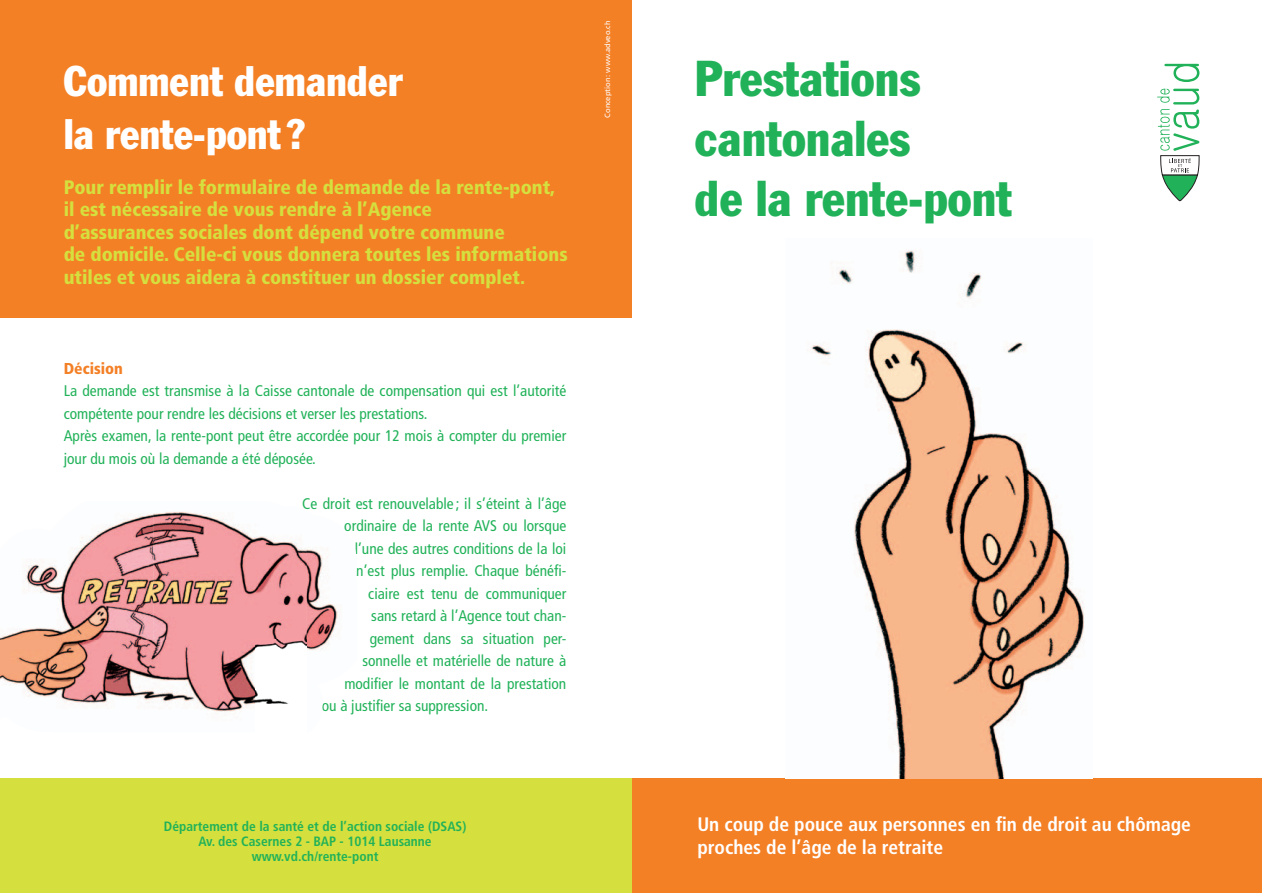
<style>
.page{position:relative;width:1263px;height:893px;background:#fff}
.page>*{position:absolute;margin:0;border:0;box-sizing:border-box;transform-origin:0 0}
.t1{font:condensed 49.5px/60px "Franklin Gothic LT";color:#21b259}
.t2{font:condensed 42px/52.5px "Franklin Gothic LT";color:#fff}
.t3{font:900 condensed 19.5px/22.5px "Frutiger";color:#d5df3e}
.t4{font:700 condensed 19.5px/22.5px "Frutiger";color:#fff}
.t5{font:900 condensed 15.75px "Frutiger";color:#f48026}
.t6{font:condensed 15.45px/22.5px "Frutiger";color:#21b259}
.t7{font:700 condensed 13.5px/15px "Frutiger";color:#21b259;text-align:center}
.t8{font:7.5px "Frutiger";color:#fff}
</style>
<div class="page">
<svg style="left:1157px;top:89px;width:43px;height:112px"></svg>
<svg style="left:1164px;top:64px;width:35px;height:18px"></svg>
<div style="left:631px;top:779px;width:631px;height:114px;background:#f48026"></div>
<div style="left:0;top:0;width:631px;height:317px;background:#f48026"></div>
<div style="left:0;top:779px;width:631px;height:114px;background:#d5df3e"></div>
<img style="left:807px;top:250px;width:277px;height:529px">
<img style="left:0;top:512px;width:307px;height:200px">
<img style="left:307px;top:549px;width:13px;height:101px">
<h2 class="t2" style="left:64px;top:55px;width:340px">Comment demander la rente-pont ?</h2>
<p class="t3" style="left:64px;top:176px;width:505px">Pour remplir le formulaire de demande de la rente-pont, il est nécessaire de vous rendre à l’Agence<br>d’assurances sociales dont dépend votre commune<br>de domicile. Celle-ci vous donnera toutes les informations utiles et vous aidera à constituer un dossier complet.</p>
<p class="t5" style="left:64px;top:359px;width:61px">Décision</p>
<p class="t6" style="left:64px;top:380px;width:504px">La demande est transmise à la Caisse cantonale de compensation qui est l’autorité compétente pour rendre les décisions et verser les prestations.<br>Après examen, la rente-pont peut être accordée pour 12 mois à compter du premier jour du mois où la demande a été déposée.</p>
<p class="t6" style="left:302px;top:492px;width:265px">Ce droit est renouvelable ; il s’éteint à l’âge</p>
<p class="t6" style="left:344px;top:515px;width:224px">ordinaire de la rente AVS ou lorsque</p>
<p class="t6" style="left:355px;top:537px;width:213px">l’une des autres conditions de la loi</p>
<p class="t6" style="left:356px;top:560px;width:211px">n’est plus remplie. Chaque bénéfi-</p>
<p class="t6" style="left:368px;top:582px;width:199px">ciaire est tenu de communiquer</p>
<p class="t6" style="left:371px;top:605px;width:197px">sans retard à l’Agence tout chan-</p>
<p class="t6" style="left:370px;top:627px;width:198px">gement dans sa situation per-</p>
<p class="t6" style="left:362px;top:650px;width:206px">sonnelle et matérielle de nature à</p>
<p class="t6" style="left:344px;top:672px;width:223px">modifier le montant de la prestation</p>
<p class="t6" style="left:322px;top:695px;width:168px">ou à justifier sa suppression.</p>
<p class="t8" style="left:603px;top:118px;width:98px;rotate:-90deg">Conception : www.adveo.ch</p>
<p class="t7" style="left:164px;top:819px;width:304px">Département de la santé et de l’action sociale (DSAS)<br>Av. des Casernes 2 - BAP - 1014 Lausanne www.vd.ch/rente-pont</p>
<h1 class="t1" style="left:695px;top:49px;width:319px">Prestations cantonales<br>de la rente-pont</h1>
<p class="t4" style="left:697px;top:813px;width:495px">Un coup de pouce aux personnes en fin de droit au chômage proches de l’âge de la retraite</p>
</div>
